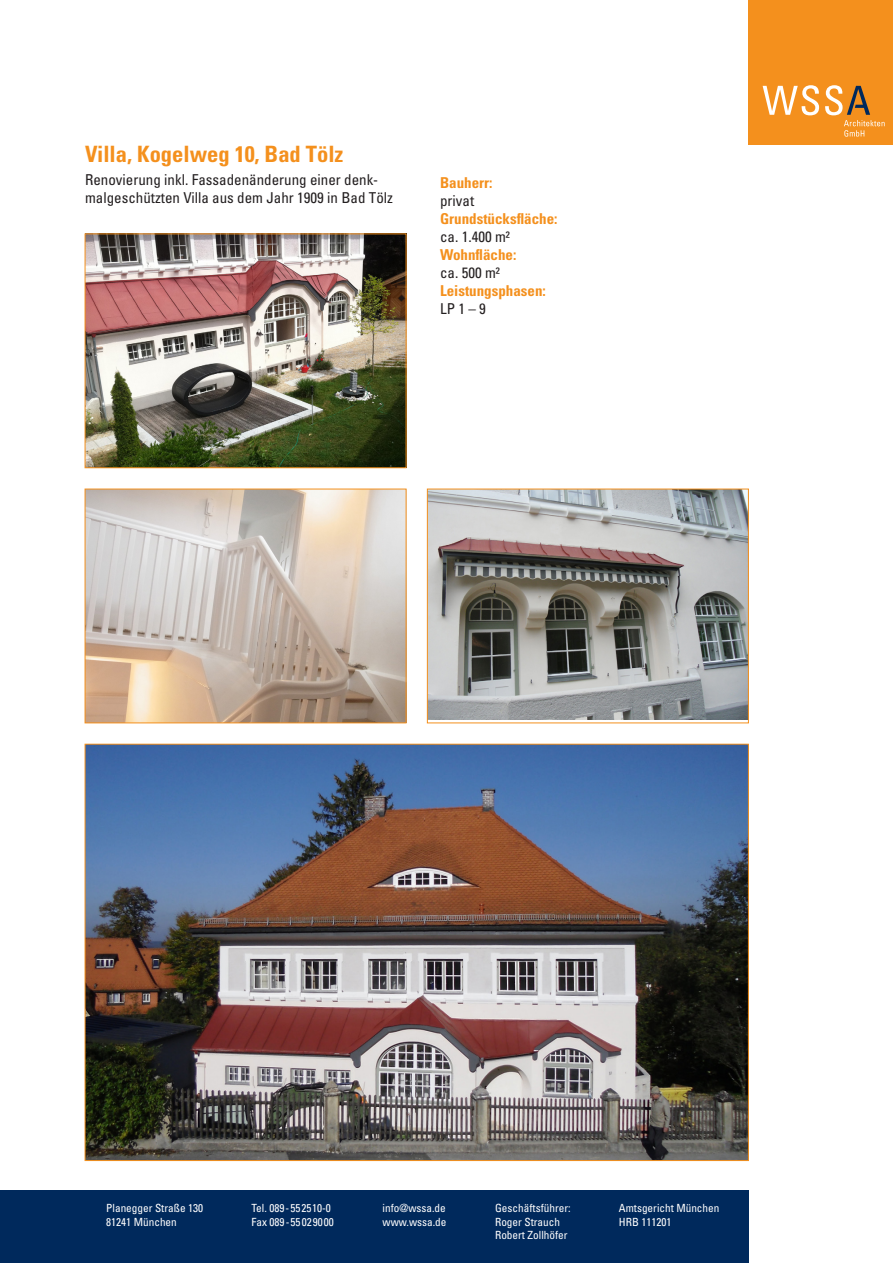
<style>
.page{position:relative;width:893px;height:1263px;background:#fff}
.page>*{position:absolute;margin:0;border:0;box-sizing:border-box;transform-origin:0 0}
.Head1{font:700 condensed 22.5px "Univers LT";color:#f4901d}
.Copy{font:condensed 15px/18px "Univers LT";color:#231f20}
.Copy-2{font:700 condensed 15px "Univers LT";color:#f4901d}
.t1{font:condensed 11.25px/13.5px "Univers LT";color:#fff}
</style>
<div class="page">
<div style="left:0;top:1191px;width:748px;height:72px;background:#00295c"></div>
<div style="left:748px;top:0;width:145px;height:145px;background:#f4901d"></div>
<svg style="left:763px;top:85px;width:56px;height:30px"></svg>
<svg style="left:825px;top:85px;width:60px;height:52px"></svg>
<img style="left:87px;top:235px;width:317px;height:231px">
<div style="left:85px;top:233px;width:321px;height:235px;border:1px solid #f4901d"></div>
<img style="left:87px;top:491px;width:317px;height:230px">
<div style="left:85px;top:489px;width:321px;height:234px;border:1px solid #f4901d"></div>
<img style="left:429px;top:491px;width:318px;height:228px">
<div style="left:427px;top:489px;width:322px;height:234px;border:1px solid #f4901d"></div>
<img style="left:87px;top:746px;width:660px;height:413px">
<p class="Head1" style="left:85px;top:141px;width:260px">Villa, Kogelweg 10, Bad Tölz</p>
<p class="Copy" style="left:85px;top:170px;width:309px">Renovierung inkl. Fassadenänderung einer denk&shy;malgeschützten Villa aus dem Jahr 1909 in Bad Tölz</p>
<p class="Copy-2" style="left:440px;top:174px;width:54px">Bauherr:</p>
<p class="Copy" style="left:440px;top:192px;width:36px">privat</p>
<p class="Copy-2" style="left:440px;top:210px;width:119px">Grundstücksfläche:</p>
<p class="Copy" style="left:440px;top:228px;width:71px">ca. 1.400 m²</p>
<p class="Copy-2" style="left:440px;top:246px;width:78px">Wohnfläche:</p>
<p class="Copy" style="left:440px;top:264px;width:61px">ca. 500 m²</p>
<p class="Copy-2" style="left:440px;top:282px;width:107px">Leistungsphasen:</p>
<p class="Copy" style="left:440px;top:300px;width:47px">LP 1 – 9</p>
<p class="t1" style="left:106px;top:1201px;width:98px">Planegger Straße 130<br>81241 München</p>
<p class="t1" style="left:252px;top:1201px;width:84px">Tel. 089-552510-0<br>Fax 089-55029000</p>
<p class="t1" style="left:383px;top:1201px;width:65px">info@wssa.de www.wssa.de</p>
<p class="t1" style="left:495px;top:1201px;width:77px">Geschäftsführer:<br>Roger Strauch<br>Robert Zollhöfer</p>
<p class="t1" style="left:619px;top:1201px;width:102px">Amtsgericht München<br>HRB 111201</p>
</div>
